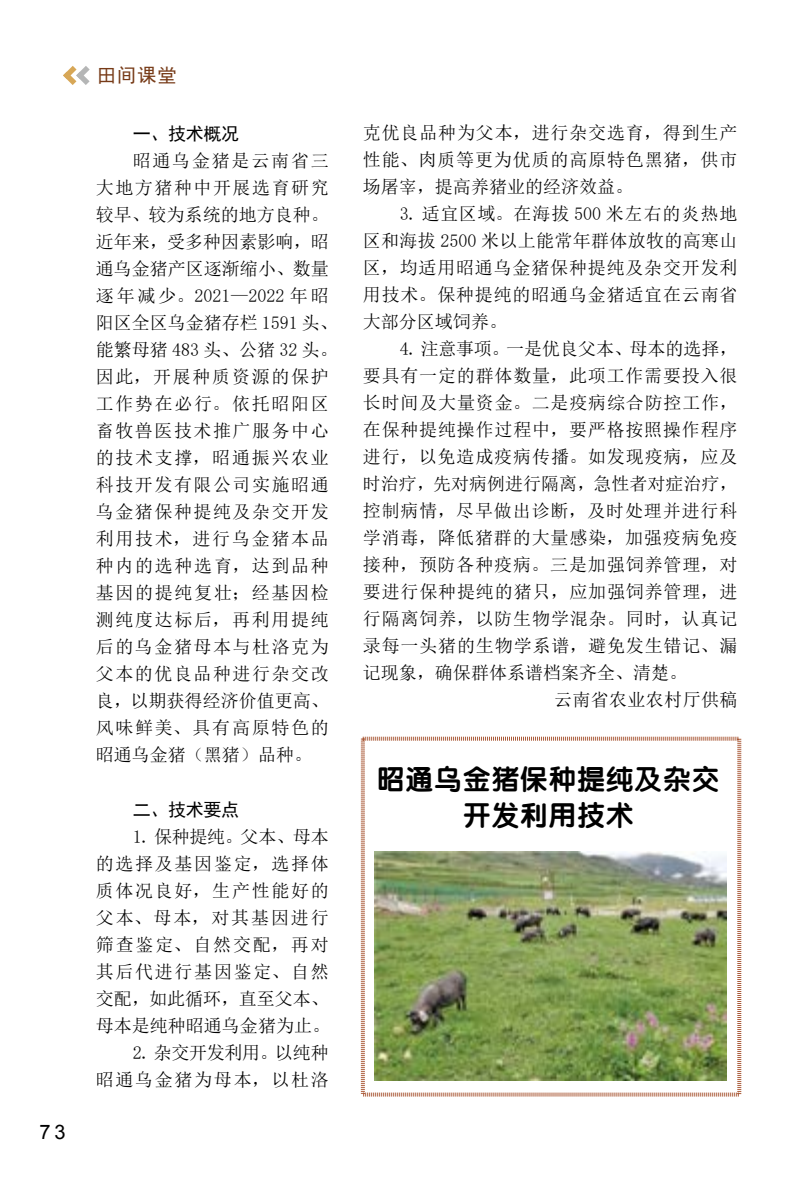
<style>
.page{position:relative;width:806px;height:1191px;background:#fff}
.page>*{position:absolute;margin:0;border:0;box-sizing:border-box;transform-origin:0 0}
.t1{font:28px/36px "FZY4 JW GB1 0";letter-spacing:.02em;color:#000;text-align:center}
.t2{font:20px "Arial";color:#000}
.t3{font:19px "Sim Hei";color:#773b18}
.t4{font:18px/27px "Sim Sun";letter-spacing:.045em;color:#000;text-align:justify}
.t5{font:18px/27px "Sim Sun";letter-spacing:.085em;color:#000}
.t6{font:18px "Sim Sun";color:#000}
.t7{font:18px/27px "Sim Sun";letter-spacing:.095em;color:#000;text-align:right}
.t8{font:18px "Sim Hei";letter-spacing:-.02em;color:#000}
.t9{font:18px "Sim Sun";letter-spacing:.02em;color:#000}
</style>
<div class="page">
<svg style="left:63px;top:66px;width:27px;height:19px"></svg>
<svg style="left:360px;top:736px;width:381px;height:361px"></svg>
<img style="left:374px;top:851px;width:351px;height:229px">
<p class="t2" style="left:39px;top:1118px;width:28px">73</p>
<p class="t3" style="left:97px;top:65px;width:81px">田间课堂</p>
<p class="t8" style="left:133px;top:125px;width:108px">一、技术概况</p>
<p class="t5" style="left:96px;top:147px;width:243px;text-indent:37px">昭通乌金猪是云南省三大地方猪种中开展选育研究较早、较为系统的地方良种。近年来，受多种因素影响，昭通乌金猪产区逐渐缩小、数量逐年减少。2021—2022 年昭阳区全区乌金猪存栏 1591 头、能繁母猪 483 头、公猪 32 头。因此，开展种质资源的保护工作势在必行。依托昭阳区畜牧兽医技术推广服务中心的技术支撑，昭通振兴农业科技开发有限公司实施昭通乌金猪保种提纯及杂交开发利用技术，进行乌金猪本品种内的选种选育，达到品种基因的提纯复壮；经基因检测纯度达标后，再利用提纯后的乌金猪母本与杜洛克为父本的优良品种进行杂交改良，以期获得经济价值更高、风味鲜美、具有高原特色的昭通乌金猪（黑猪）品种。</p>
<p class="t8" style="left:133px;top:800px;width:108px">二、技术要点</p>
<p class="t4" style="left:96px;top:822px;width:235px;text-indent:37px">1. 保种提纯。父本、母本的选择及基因鉴定，选择体质体况良好，生产性能好的父本、母本，对其基因进行筛查鉴定、自然交配，再对其后代进行基因鉴定、自然交配，如此循环，直至父本、母本是纯种昭通乌金猪为止。</p>
<p class="t7" style="left:96px;top:1038px;width:234px">2. 杂交开发利用。以纯种<br>昭通乌金猪为母本，以杜洛</p>
<p class="t4" style="left:362px;top:119px;width:376px">克优良品种为父本，进行杂交选育，得到生产性能、肉质等更为优质的高原特色黑猪，供市场屠宰，提高养猪业的经济效益。</p>
<p class="t4" style="left:362px;top:200px;width:376px;text-indent:37px">3. 适宜区域。在海拔 500 米左右的炎热地区和海拔 2500 米以上能常年群体放牧的高寒山区，均适用昭通乌金猪保种提纯及杂交开发利用技术。保种提纯的昭通乌金猪适宜在云南省大部分区域饲养。</p>
<p class="t6" style="left:399px;top:339px;width:339px">4. 注意事项。一是优良父本、母本的选择，</p>
<p class="t4" style="left:362px;top:362px;width:376px">要具有一定的群体数量，此项工作需要投入很</p>
<p class="t4" style="left:362px;top:389px;width:376px">长时间及大量资金。二是疫病综合防控工作，</p>
<p class="t4" style="left:362px;top:416px;width:376px">在保种提纯操作过程中，要严格按照操作程序</p>
<p class="t4" style="left:362px;top:443px;width:376px">进行，以免造成疫病传播。如发现疫病，应及</p>
<p class="t6" style="left:362px;top:474px;width:376px">时治疗，先对病例进行隔离，急性者对症治疗，</p>
<p class="t4" style="left:362px;top:497px;width:376px">控制病情，尽早做出诊断，及时处理并进行科</p>
<p class="t4" style="left:362px;top:524px;width:376px">学消毒，降低猪群的大量感染，加强疫病免疫</p>
<p class="t4" style="left:362px;top:551px;width:376px">接种，预防各种疫病。三是加强饲养管理，对</p>
<p class="t4" style="left:362px;top:578px;width:376px">要进行保种提纯的猪只，应加强饲养管理，进</p>
<p class="t4" style="left:362px;top:605px;width:376px">行隔离饲养，以防生物学混杂。同时，认真记</p>
<p class="t4" style="left:362px;top:632px;width:376px">录每一头猪的生物学系谱，避免发生错记、漏</p>
<p class="t6" style="left:362px;top:663px;width:325px">记现象，确保群体系谱档案齐全、清楚。</p>
<p class="t9" style="left:553px;top:690px;width:185px">云南省农业农村厅供稿</p>
<h1 class="t1" style="left:377px;top:761px;width:344px">昭通乌金猪保种提纯及杂交开发利用技术</h1>
</div>
